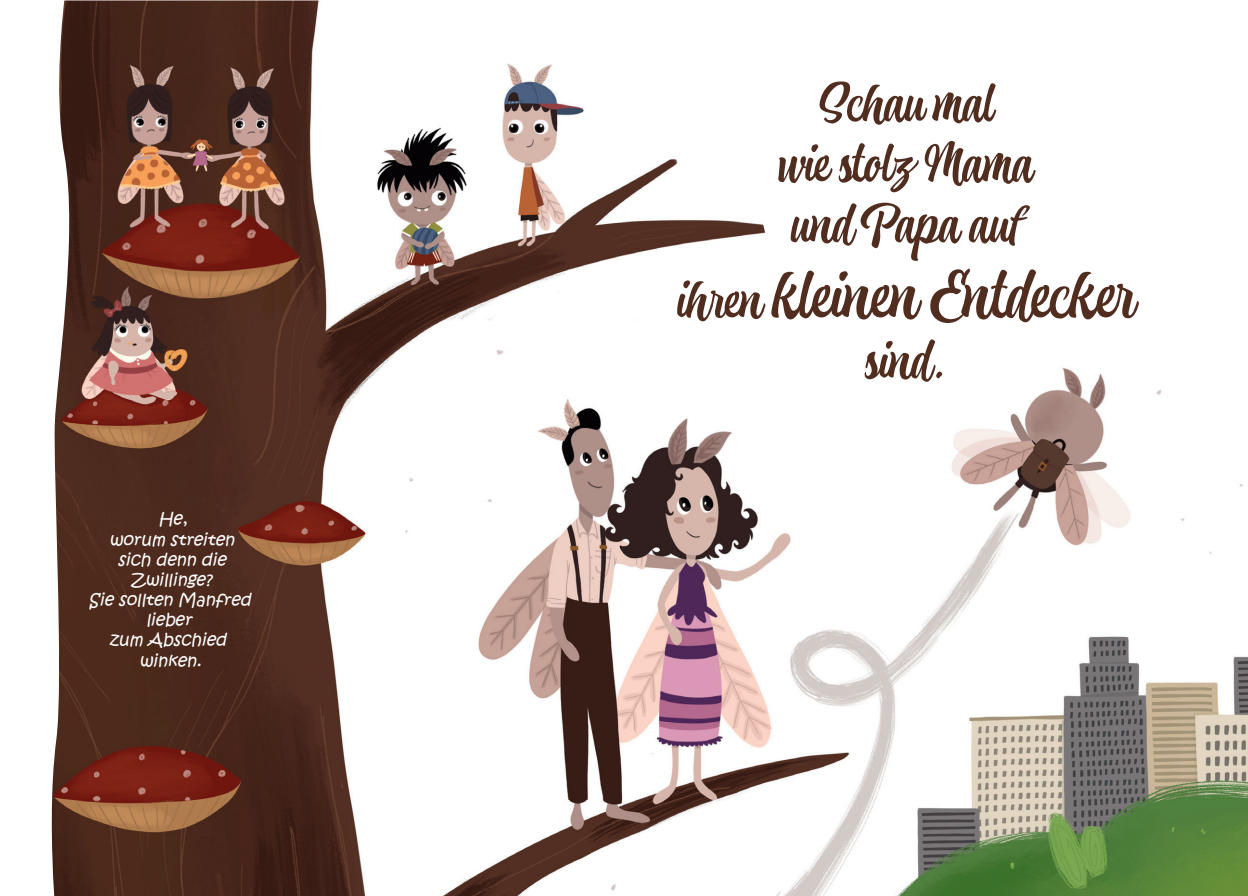
<style>
.page{position:relative;width:1248px;height:896px;background:#fff}
.page>*{position:absolute;margin:0;border:0;box-sizing:border-box;transform-origin:0 0}
.t1{font:italic 63px "Atocha";color:#512d20}
.t2{font:italic 50.4px/60.4px "Atocha";letter-spacing:-.01em;color:#512d20;text-align:center}
.t3{font:italic 16.8px/20.2px "Kristen ITC";color:#fff;text-align:center}
.s1{font-size:50.4px}
</style>
<div class="page">
<img style="left:51px;top:0;width:715px;height:896px">
<img style="left:691px;top:264px;width:556px;height:632px">
<p class="t3" style="left:89px;top:509px;width:167px">He,<br>worum streiten sich denn die<br>Zwillinge?<br>Sie sollten Manfred lieber<br>zum Abschied winken.</p>
<h2 class="t2" style="left:776px;top:75px;width:268px">Schaumal wiestolz Mama und Papaauf</h2>
<h1 class="t1" style="left:674px;top:251px;width:474px"><span class="s1">ihren</span> kleinen Entdecker</h1>
<h2 class="t2" style="left:862px;top:332px;width:95px">sind.</h2>
</div>
